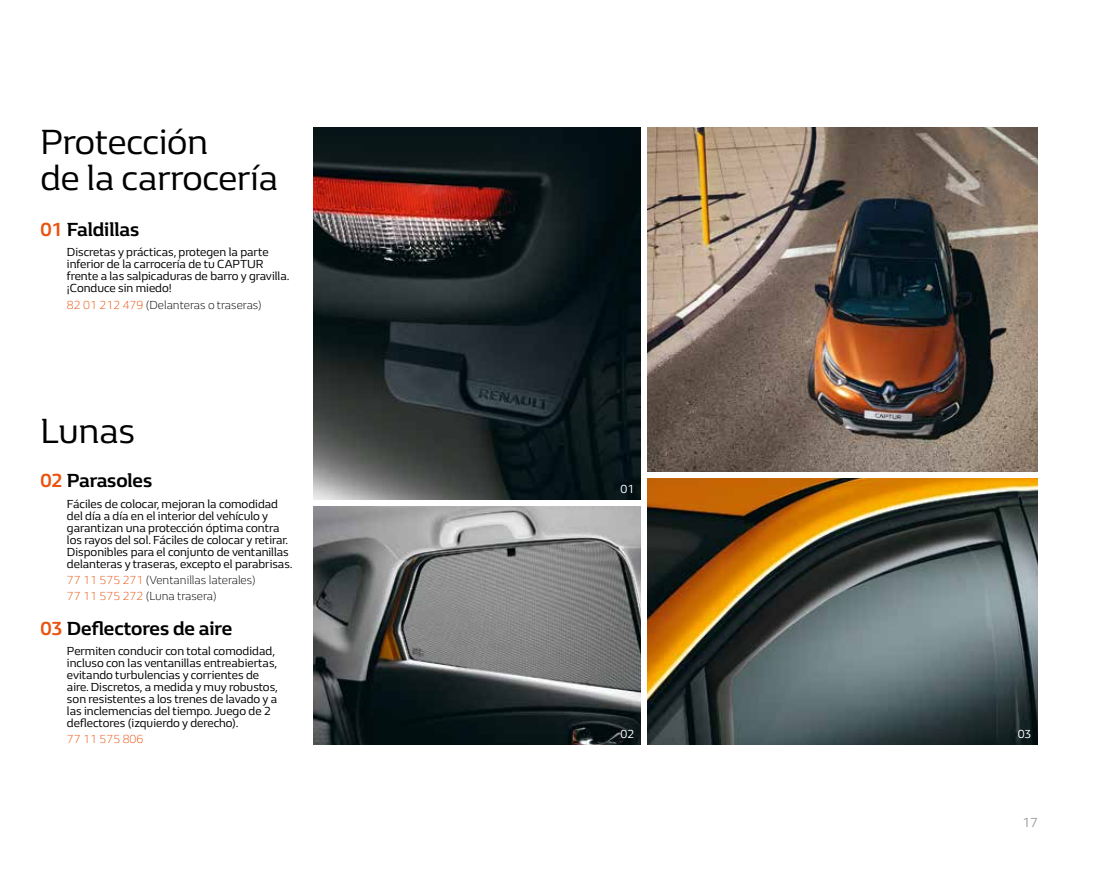
<style>
.page{position:relative;width:1106px;height:872px;background:#fff}
.page>*{position:absolute;margin:0;border:0;box-sizing:border-box;transform-origin:0 0}
.t1{font:36px/36px "Renault Life";color:#000}
.t2{font:700 19.5px "Renault Life";color:#000}
.t3{font:13.5px "Renault Life";color:#9d9d9c}
.t4{font:12px/12px "Renault Life";color:#000}
.t5{font:300 12px/16.2px "Renault Life";color:#000}
.t6{font:300 12px "Renault Life";color:#e9530e}
.t7{font:12px "Renault Life";color:#fff}
.s1{color:#e9530e}
</style>
<div class="page">
<img style="left:313px;top:506px;width:328px;height:238px">
<img style="left:313px;top:128px;width:328px;height:372px">
<img style="left:647px;top:478px;width:390px;height:266px">
<img style="left:647px;top:128px;width:390px;height:344px">
<h1 class="t1" style="left:40px;top:123px;width:239px">Protección<br>de la carrocería</h1>
<h2 class="t2" style="left:40px;top:216px;width:100px"><span class="s1">01</span> Faldillas</h2>
<p class="t4" style="left:67px;top:246px;width:224px">Discretas y prácticas, protegen la parte inferior de la carrocería de tu CAPTUR frente a las salpicaduras de barro y gravilla. ¡Conduce sin miedo!</p>
<p class="t5" style="left:67px;top:296px;width:196px"><span class="s1">82 01 212 479</span> (Delanteras o traseras)</p>
<h1 class="t1" style="left:40px;top:412px;width:96px">Lunas</h1>
<h2 class="t2" style="left:40px;top:468px;width:113px"><span class="s1">02</span> Parasoles</h2>
<p class="t4" style="left:67px;top:497px;width:227px">Fáciles de colocar, mejoran la comodidad del día a día en el interior del vehículo y garantizan una protección óptima contra los rayos del sol. Fáciles de colocar y retirar.<br>Disponibles para el conjunto de ventanillas delanteras y traseras, excepto el parabrisas.</p>
<p class="t5" style="left:67px;top:571px;width:190px"><span class="s1">77 11 575 271</span> (Ventanillas laterales)<br><span class="s1">77 11 575 272</span> (Luna trasera)</p>
<h2 class="t2" style="left:40px;top:615px;width:193px"><span class="s1">03</span> Deflectores de aire</h2>
<p class="t4" style="left:67px;top:644px;width:213px">Permiten conducir con total comodidad, incluso con las ventanillas entreabiertas, evitando turbulencias y corrientes de aire. Discretos, a medida y muy robustos, son resistentes a los trenes de lavado y a las inclemencias del tiempo. Juego de 2 deflectores (izquierdo y derecho).</p>
<p class="t6" style="left:67px;top:731px;width:78px">77 11 575 806</p>
<p class="t7" style="left:620px;top:481px;width:15px">01</p>
<p class="t7" style="left:620px;top:726px;width:15px">02</p>
<p class="t7" style="left:1017px;top:726px;width:15px">03</p>
<p class="t3" style="left:1022px;top:813px;width:17px">17</p>
</div>
